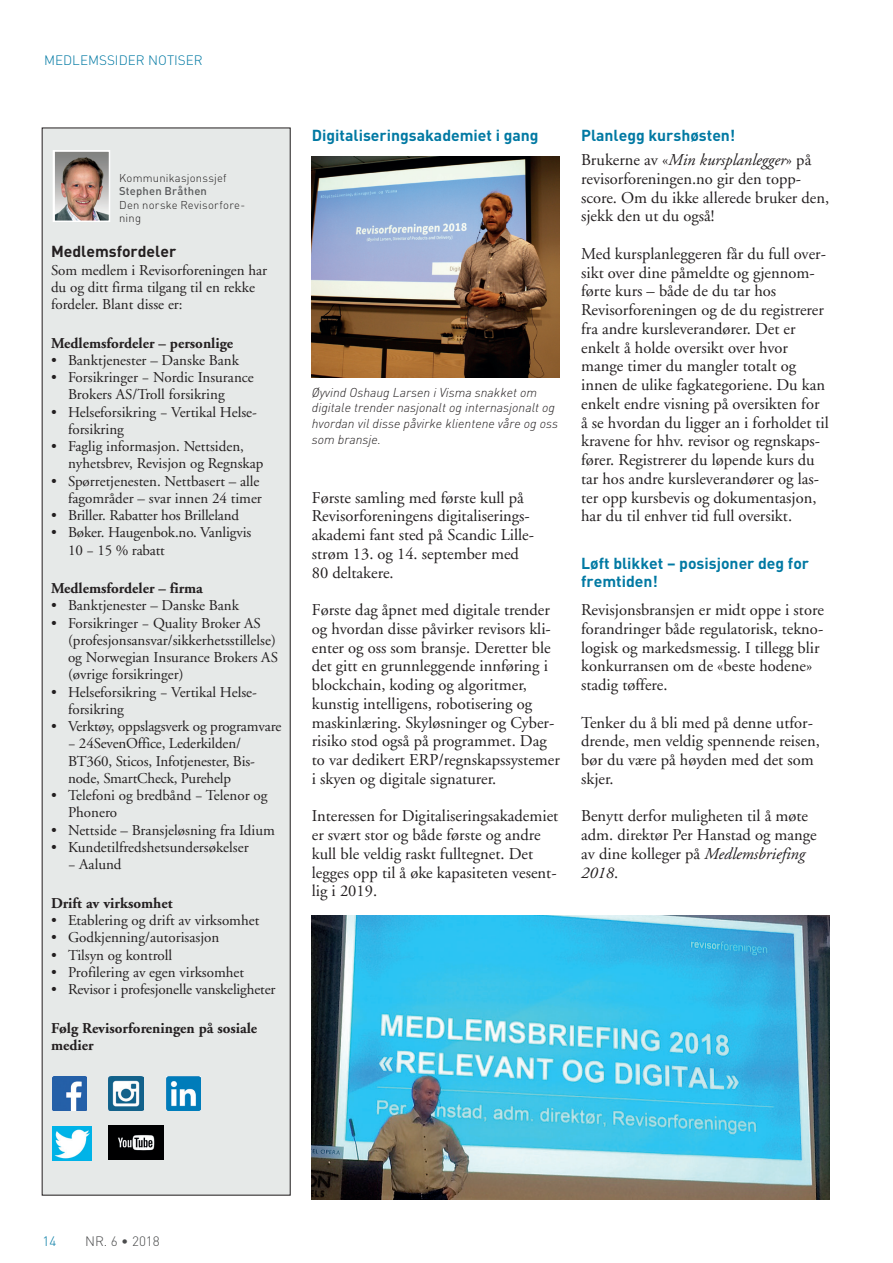
<style>
.page{position:relative;width:893px;height:1263px;background:#fff}
.page>*{position:absolute;margin:0;border:0;box-sizing:border-box;transform-origin:0 0}
.t1{font:16.5px/18.8px "Adobe Garamond";color:#231f20}
.t2{font:700 15.75px/18px "DIN";color:#0079a3}
.t3{font:700 15.75px "DIN";color:#231f20}
.t4{font:15px/17.2px "Adobe Garamond";color:#231f20}
.t5{font:700 15px/17.2px "Adobe Garamond";color:#231f20}
.t6{font:300 13.5px "DIN";color:#0079a3}
.t7{font:300 13.5px "DIN";color:#4b4c4d}
.t8{font:italic 300 12.75px/15.8px "DIN";color:#231f20}
.t9{font:300 11.25px/13.5px "DIN";letter-spacing:.02em;color:#231f20}
.t10{font:500 11.25px "DIN";letter-spacing:.02em;color:#57585a}
.s1{font-style:italic}
</style>
<div class="page">
<div style="left:42px;top:128px;width:248px;height:1067px;background:#e6e9e8"></div>
<img style="left:56px;top:153px;width:51px;height:66px">
<div style="left:53px;top:150px;width:57px;height:72px;border:2px solid #fff"></div>
<img style="left:53px;top:1076px;width:33px;height:34px">
<img style="left:108px;top:1076px;width:35px;height:34px">
<img style="left:167px;top:1076px;width:34px;height:34px">
<img style="left:53px;top:1126px;width:38px;height:34px">
<img style="left:108px;top:1125px;width:55px;height:34px">
<img style="left:312px;top:157px;width:248px;height:220px">
<img style="left:311px;top:915px;width:518px;height:284px">
<p class="t6" style="left:44px;top:52px;width:160px">MEDLEMSSIDER NOTISER</p>
<p class="t9" style="left:119px;top:171px;width:109px">Kommunikasjonssjef</p>
<p class="t10" style="left:119px;top:184px;width:89px">Stephen Bråthen</p>
<p class="t9" style="left:119px;top:198px;width:128px">Den norske Revisorfore&shy;ning</p>
<p class="t3" style="left:51px;top:241px;width:127px">Medlemsfordeler</p>
<p class="t4" style="left:51px;top:262px;width:218px">Som medlem i Revisorforeningen har du og ditt firma tilgang til en rekke fordeler. Blant disse er:</p>
<p class="t5" style="left:51px;top:335px;width:184px">Medlemsfordeler – personlige</p>
<p class="t4" style="left:51px;top:352px;width:189px">• Banktjenester – Danske Bank</p>
<p class="t4" style="left:68px;top:369px;width:187px;text-indent:-17px">• Forsikringer − Nordic Insurance<br>Brokers AS/Troll forsikring</p>
<p class="t4" style="left:68px;top:404px;width:189px;text-indent:-17px">• Helseforsikring − Vertikal Helse&shy;forsikring</p>
<p class="t4" style="left:68px;top:438px;width:197px;text-indent:-17px">• Faglig informasjon. Nettsiden, nyhetsbrev, Revisjon og Regnskap</p>
<p class="t4" style="left:51px;top:473px;width:212px;text-align:right">• Spørretjenesten. Nettbasert – alle fagområder – svar innen 24 timer</p>
<p class="t4" style="left:51px;top:507px;width:190px">• Briller. Rabatter hos Brilleland</p>
<p class="t4" style="left:68px;top:524px;width:185px;text-indent:-17px">• Bøker. Haugenbok.no. Vanligvis<br>10 − 15 % rabatt</p>
<p class="t5" style="left:51px;top:580px;width:153px">Medlemsfordeler – firma</p>
<p class="t4" style="left:51px;top:597px;width:189px">• Banktjenester – Danske Bank</p>
<p class="t4" style="left:68px;top:615px;width:211px;text-indent:-17px">• Forsikringer − Quality Broker AS (profesjonsansvar/sikkerhetsstillelse) og Norwegian Insurance Brokers AS (øvrige forsikringer)</p>
<p class="t4" style="left:68px;top:684px;width:189px;text-indent:-17px">• Helseforsikring − Vertikal Helse&shy;forsikring</p>
<p class="t4" style="left:68px;top:718px;width:215px;text-indent:-17px">• Verktøy, oppslagsverk og programvare − 24SevenOffice, Lederkilden/ BT360, Sticos, Infotjenester, Bis&shy;node, SmartCheck, Purehelp</p>
<p class="t4" style="left:68px;top:787px;width:201px;text-indent:-17px">• Telefoni og bredbånd − Telenor og<br>Phonero</p>
<p class="t4" style="left:51px;top:822px;width:225px">• Nettside – Bransjeløsning fra Idium</p>
<p class="t4" style="left:68px;top:839px;width:182px;text-indent:-17px">• Kundetilfredshetsundersøkelser − Aalund</p>
<p class="t5" style="left:51px;top:895px;width:123px">Drift av virksomhet</p>
<p class="t4" style="left:51px;top:912px;width:210px">• Etablering og drift av virksomhet</p>
<p class="t4" style="left:51px;top:929px;width:170px">• Godkjenning/autorisasjon</p>
<p class="t4" style="left:51px;top:946px;width:123px">• Tilsyn og kontroll</p>
<p class="t4" style="left:51px;top:964px;width:195px">• Profilering av egen virksomhet</p>
<p class="t4" style="left:51px;top:981px;width:226px">• Revisor i profesjonelle vanskeligheter</p>
<p class="t5" style="left:51px;top:1019px;width:208px">Følg Revisorforeningen på sosiale medier</p>
<p class="t2" style="left:312px;top:125px;width:228px">Digitaliseringsakademiet i gang</p>
<p class="t8" style="left:312px;top:384px;width:248px">Øyvind Oshaug Larsen i Visma snakket om digitale trender nasjonalt og internasjonalt og hvordan vil disse påvirke klientene våre og oss som bransje.</p>
<p class="t1" style="left:312px;top:488px;width:224px">Første samling med første kull på<br>Revisorforeningens digitaliserings&shy;akademi fant sted på Scandic Lille&shy;strøm 13. og 14. september med<br>80 deltakere.</p>
<p class="t1" style="left:312px;top:601px;width:250px">Første dag åpnet med digitale trender og hvordan disse påvirker revisors kli&shy;enter og oss som bransje. Deretter ble det gitt en grunnleggende innføring i blockchain, koding og algoritmer, kunstig intelligens, robotisering og maskinlæring. Skyløsninger og Cyber&shy;risiko stod også på programmet. Dag to var dedikert ERP/regnskapssystemer i skyen og digitale signaturer.</p>
<p class="t1" style="left:312px;top:807px;width:248px">Interessen for Digitaliseringsakademiet er svært stor og både første og andre kull ble veldig raskt fulltegnet. Det legges opp til å øke kapasiteten vesent&shy;lig i 2019.</p>
<p class="t2" style="left:581px;top:125px;width:156px">Planlegg kurshøsten!</p>
<p class="t1" style="left:581px;top:151px;width:250px">Brukerne av «<span class="s1">Min kursplanlegger</span>» på revisorforeningen.no gir den topp&shy;score. Om du ikke allerede bruker den, sjekk den ut du også!</p>
<p class="t1" style="left:581px;top:245px;width:249px">Med kursplanleggeren får du full over&shy;sikt over dine påmeldte og gjennom&shy;førte kurs – både de du tar hos Revisorforeningen og de du registrerer fra andre kursleverandører. Det er enkelt å holde oversikt over hvor mange timer du mangler totalt og innen de ulike fagkategoriene. Du kan enkelt endre visning på oversikten for å se hvordan du ligger an i forholdet til kravene for hhv. revisor og regnskaps&shy;fører. Registrerer du løpende kurs du tar hos andre kursleverandører og las&shy;ter opp kursbevis og dokumentasjon, har du til enhver tid full oversikt.</p>
<p class="t2" style="left:581px;top:554px;width:229px">Løft blikket – posisjoner deg for fremtiden!</p>
<p class="t1" style="left:581px;top:601px;width:244px">Revisjonsbransjen er midt oppe i store forandringer både regulatorisk, tekno&shy;logisk og markedsmessig. I tillegg blir konkurransen om de «beste hodene» stadig tøffere.</p>
<p class="t1" style="left:581px;top:713px;width:240px">Tenker du å bli med på denne utfor&shy;drende, men veldig spennende reisen, bør du være på høyden med det som skjer.</p>
<p class="t1" style="left:581px;top:807px;width:237px">Benytt derfor muligheten til å møte adm. direktør Per Hanstad og mange av dine kolleger på <span class="s1">Medlemsbriefing<br>2018</span>.</p>
<p class="t6" style="left:43px;top:1232px;width:16px">14</p>
<p class="t7" style="left:85px;top:1232px;width:76px">NR. 6 • 2018</p>
</div>
